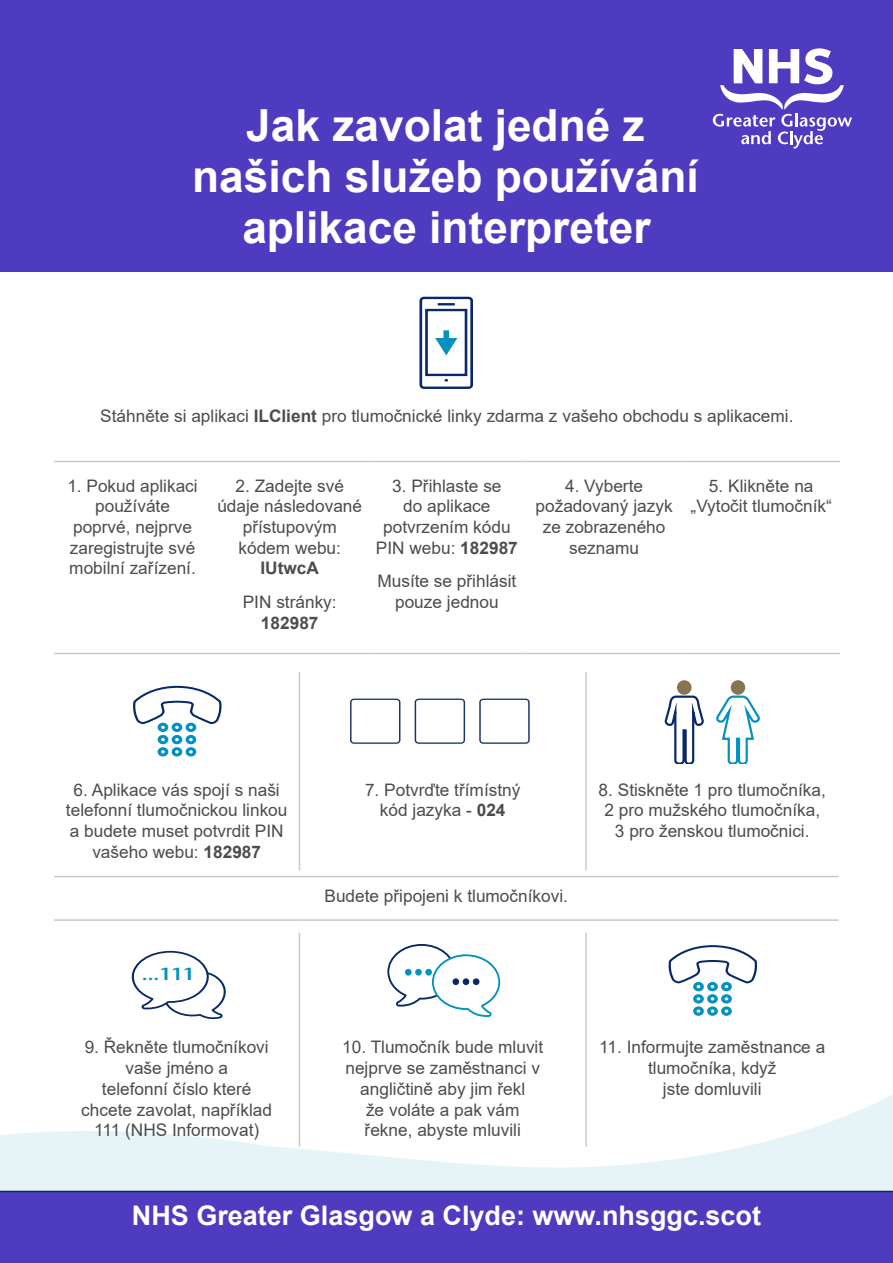
<style>
.page{position:relative;width:893px;height:1263px;background:#fff}
.page>*{position:absolute;margin:0;border:0;box-sizing:border-box;transform-origin:0 0}
.t1{font:700 44.25px/51px "Arial";color:#fff;text-align:center}
.t2{font:700 27px "Arial";color:#fff}
.t3{font:17.25px/20.7px "Arial";color:#4b4c4d;text-align:center}
.t4{font:600 17.1px "Stone Sans";color:#0391bf;scale:1.19 1}
.s1{font-weight:700}
</style>
<div class="page">
<svg style="left:0;top:919px;width:893px;height:272px"></svg>
<div style="left:0;top:0;width:893px;height:272px;background:#4f3bc0"></div>
<hr style="left:54px;top:653px;width:157px;height:1px;background:#c7c8ca">
<hr style="left:211px;top:653px;width:157px;height:1px;background:#c7c8ca">
<hr style="left:368px;top:653px;width:157px;height:1px;background:#c7c8ca">
<hr style="left:525px;top:653px;width:158px;height:1px;background:#c7c8ca">
<hr style="left:683px;top:653px;width:157px;height:1px;background:#c7c8ca">
<hr style="left:54px;top:461px;width:157px;height:1px;background:#c7c8ca">
<hr style="left:211px;top:461px;width:157px;height:1px;background:#c7c8ca">
<hr style="left:368px;top:461px;width:157px;height:1px;background:#c7c8ca">
<hr style="left:525px;top:461px;width:158px;height:1px;background:#c7c8ca">
<hr style="left:683px;top:461px;width:157px;height:1px;background:#c7c8ca">
<div style="left:420px;top:297px;width:53px;height:92px;border:3px solid #092869;border-radius:3px"></div>
<div style="left:425px;top:309px;width:42px;height:67px;border:3px solid #092869"></div>
<hr style="left:438px;top:303px;width:17px;height:3px;background:#092869">
<svg style="left:435px;top:330px;width:22px;height:25px"></svg>
<hr style="left:299px;top:933px;width:1px;height:102px;background:#c7c8ca">
<hr style="left:585px;top:933px;width:2px;height:102px;background:#c7c8ca">
<hr style="left:299px;top:1035px;width:1px;height:112px;background:#c7c8ca">
<hr style="left:585px;top:1035px;width:2px;height:112px;background:#c7c8ca">
<hr style="left:299px;top:672px;width:1px;height:105px;background:#c7c8ca">
<hr style="left:585px;top:672px;width:2px;height:105px;background:#c7c8ca">
<hr style="left:54px;top:876px;width:245px;height:1px;background:#c7c8ca">
<hr style="left:299px;top:876px;width:287px;height:1px;background:#c7c8ca">
<hr style="left:586px;top:876px;width:252px;height:1px;background:#c7c8ca">
<hr style="left:54px;top:919px;width:245px;height:2px;background:#c7c8ca">
<hr style="left:299px;top:919px;width:287px;height:2px;background:#c7c8ca">
<hr style="left:586px;top:919px;width:252px;height:2px;background:#c7c8ca">
<hr style="left:299px;top:777px;width:1px;height:93px;background:#c7c8ca">
<hr style="left:585px;top:777px;width:2px;height:93px;background:#c7c8ca">
<svg style="left:133px;top:685px;width:89px;height:71px"></svg>
<div style="left:350px;top:698px;width:50px;height:46px;border:1px solid #1c3664;border-radius:3px"></div>
<div style="left:415px;top:698px;width:50px;height:46px;border:1px solid #1c3664;border-radius:3px"></div>
<div style="left:479px;top:698px;width:51px;height:46px;border:1px solid #1c3664;border-radius:3px"></div>
<svg style="left:716px;top:695px;width:44px;height:69px"></svg>
<div style="left:731px;top:680px;width:14px;height:15px;background:#857550;border-radius:50%"></div>
<svg style="left:664px;top:692px;width:39px;height:72px"></svg>
<div style="left:677px;top:680px;width:14px;height:15px;background:#857550;border-radius:50%"></div>
<svg style="left:131px;top:950px;width:96px;height:69px"></svg>
<svg style="left:386px;top:944px;width:115px;height:73px"></svg>
<div style="left:473px;top:978px;width:6px;height:7px;background:#092869;border-radius:50%"></div>
<div style="left:463px;top:978px;width:6px;height:7px;background:#092869;border-radius:50%"></div>
<div style="left:452px;top:978px;width:7px;height:7px;background:#092869;border-radius:50%"></div>
<svg style="left:667px;top:944px;width:92px;height:72px"></svg>
<div style="left:0;top:1191px;width:893px;height:72px;background:#4f3bc0"></div>
<svg style="left:713px;top:48px;width:139px;height:101px"></svg>
<p class="t1" style="left:192px;top:101px;width:508px">Jak zavolat jedné z našich služeb používání aplikace interpreter</p>
<p class="t3" style="left:100px;top:406px;width:695px">Stáhněte si aplikaci <span class="s1">ILClient</span> pro tlumočnické linky zdarma z vašeho obchodu s aplikacemi.</p>
<p class="t3" style="left:67px;top:475px;width:132px">1. Pokud aplikaci používáte poprvé, nejprve zaregistrujte své mobilní zařízení.</p>
<p class="t3" style="left:217px;top:475px;width:146px">2. Zadejte své údaje následované přístupovým kódem webu:<br><span class="s1">IUtwcA</span></p>
<p class="t3" style="left:243px;top:591px;width:95px">PIN stránky:<br><span class="s1">182987</span></p>
<p class="t3" style="left:376px;top:475px;width:143px">3. Přihlaste se<br>do aplikace potvrzením kódu<br>PIN webu: <span class="s1">182987</span></p>
<p class="t3" style="left:377px;top:571px;width:141px">Musíte se přihlásit pouze jednou</p>
<p class="t3" style="left:535px;top:475px;width:139px">4. Vyberte požadovaný jazyk ze zobrazeného seznamu</p>
<p class="t3" style="left:691px;top:475px;width:143px">5. Klikněte na „Vytočit tlumočník“</p>
<p class="t3" style="left:66px;top:779px;width:223px">6. Aplikace vás spojí s naši telefonní tlumočnickou linkou a budete muset potvrdit PIN vašeho webu: <span class="s1">182987</span></p>
<p class="t3" style="left:365px;top:779px;width:157px">7. Potvrďte třímístný kód jazyka - <span class="s1">024</span></p>
<p class="t3" style="left:599px;top:779px;width:229px">8. Stiskněte 1 pro tlumočníka,<br>2 pro mužského tlumočníka,</p>
<p class="t3" style="left:615px;top:820px;width:196px">3 pro ženskou tlumočnici.</p>
<p class="t4" style="left:142px;top:964px;width:46px">...111</p>
<p class="t3" style="left:85px;top:1037px;width:186px">9. Řekněte tlumočníkovi</p>
<p class="t3" style="left:125px;top:1057px;width:104px">vaše jméno a</p>
<p class="t3" style="left:102px;top:1078px;width:151px">telefonní číslo které</p>
<p class="t3" style="left:81px;top:1099px;width:192px">chcete zavolat, například</p>
<p class="t3" style="left:94px;top:1120px;width:167px">111 (NHS Informovat)</p>
<p class="t3" style="left:324px;top:886px;width:245px">Budete připojeni k tlumočníkovi.</p>
<p class="t3" style="left:342px;top:1037px;width:203px">10. Tlumočník bude mluvit</p>
<p class="t3" style="left:345px;top:1057px;width:196px">nejprve se zaměstnanci v angličtině aby jim řekl</p>
<p class="t3" style="left:365px;top:1099px;width:158px;text-align:left">že voláte a pak vám řekne, abyste mluvili</p>
<p class="t3" style="left:599px;top:1037px;width:227px">11. Informujte zaměstnance a</p>
<p class="t3" style="left:648px;top:1057px;width:130px">tlumočníka, když</p>
<p class="t3" style="left:663px;top:1078px;width:100px">jste domluvili</p>
<p class="t2" style="left:132px;top:1196px;width:631px">NHS Greater Glasgow a Clyde: www.nhsggc.scot</p>
</div>
